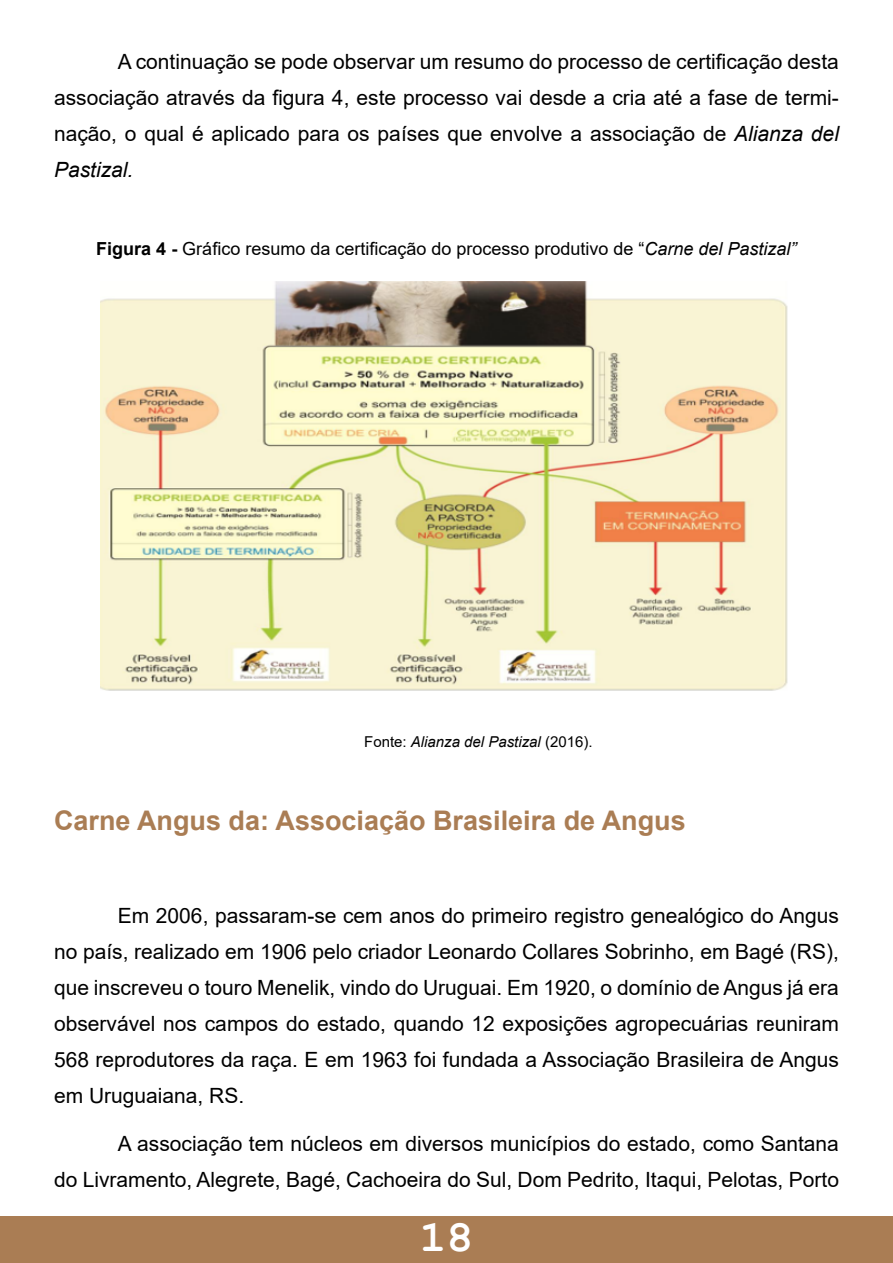
<style>
.page{position:relative;width:893px;height:1263px;background:#fff}
.page>*{position:absolute;margin:0;border:0;box-sizing:border-box;transform-origin:0 0}
.t1{font:700 45px "Courier New";color:#fff}
.t2{font:700 27px "Arial";color:#aa7d54}
.t3{font:21px/36px "Arial";color:#000;text-align:justify}
.t4{font:18px "Arial";color:#000}
.t5{font:italic 15px "Arial";color:#000}
.s1{font-style:italic}
.s2{font-weight:700}
.s3{font-style:normal}
</style>
<div class="page">
<div style="left:0;top:1216px;width:893px;height:47px;background:#aa7d54"></div>
<img style="left:101px;top:281px;width:687px;height:410px">
<p class="t3" style="left:54px;top:44px;width:786px;text-indent:64px">A continuação se pode observar um resumo do processo de certificação desta associação através da figura 4, este processo vai desde a cria até a fase de termi&shy;nação, o qual é aplicado para os países que envolve a associação de <span class="s1">Alianza del Pastizal.</span></p>
<p class="t4" style="left:96px;top:237px;width:702px"><span class="s2">Figura 4 -</span> Gráfico resumo da certificação do processo produtivo de “<span class="s1">Carne del Pastizal”</span></p>
<p class="t5" style="left:364px;top:732px;width:230px"><span class="s3">Fonte:</span> Alianza del Pastizal <span class="s3">(2016).</span></p>
<p class="t2" style="left:54px;top:801px;width:633px">Carne Angus da: Associação Brasileira de Angus</p>
<p class="t3" style="left:54px;top:897px;width:786px;text-indent:64px">Em 2006, passaram-se cem anos do primeiro registro genealógico do Angus no país, realizado em 1906 pelo criador Leonardo Collares Sobrinho, em Bagé (RS), que inscreveu o touro Menelik, vindo do Uruguai. Em 1920, o domínio de Angus já era observável nos campos do estado, quando 12 exposições agropecuárias reuniram 568 reprodutores da raça. E em 1963 foi fundada a Associação Brasileira de Angus em Uruguaiana, RS.</p>
<p class="t3" style="left:54px;top:1125px;width:786px;text-align:right">A associação tem núcleos em diversos municípios do estado, como Santana<br>do Livramento, Alegrete, Bagé, Cachoeira do Sul, Dom Pedrito, Itaqui, Pelotas, Porto</p>
<h1 class="t1" style="left:419px;top:1209px;width:55px">18</h1>
</div>
